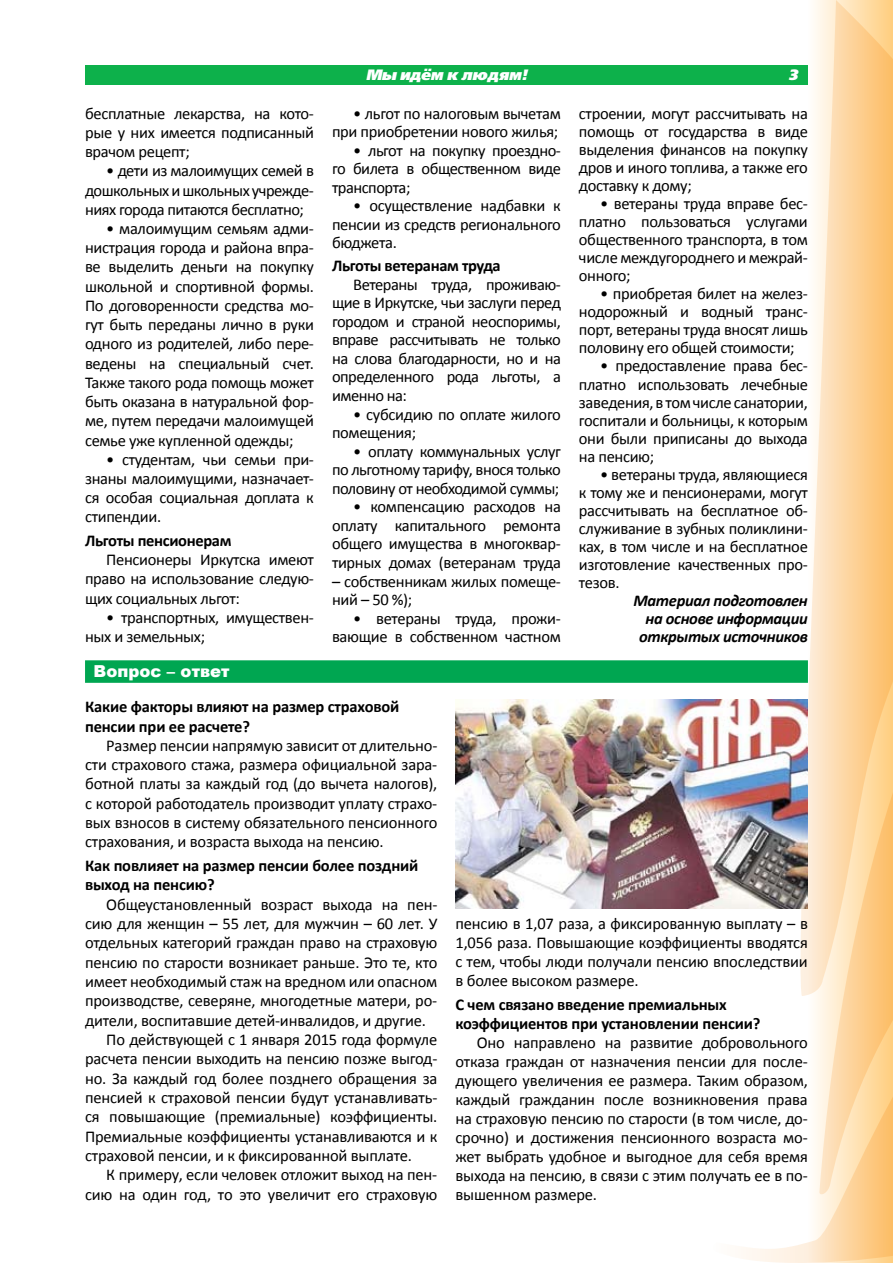
<style>
.page{position:relative;width:893px;height:1263px;background:#fff}
.page>*{position:absolute;margin:0;border:0;box-sizing:border-box;transform-origin:0 0}
.t1{font:16.5px/18px "Calibri";letter-spacing:-.02em;color:#000;text-align:justify}
.t2{font:700 16.5px/19.4px "Calibri";letter-spacing:-.01em;color:#000}
.t3{font:italic 700 16.5px/18px "Calibri";letter-spacing:-.02em;color:#000;text-align:right}
.t4{font:900 16.5px "Arial";color:#fff}
.t5{font:italic 15px "Free Set Extra Bold C";letter-spacing:-.005em;color:#fff}
</style>
<div class="page">
<div style="left:85px;top:66px;width:723px;height:19px;background:#0db14b"></div>
<svg style="left:794px;top:0;width:99px;height:734px"></svg>
<svg style="left:819px;top:338px;width:74px;height:396px;background:#fcd196"></svg>
<svg style="left:711px;top:734px;width:182px;height:529px"></svg>
<div style="left:85px;top:660px;width:723px;height:23px;background:#00a651"></div>
<img style="left:455px;top:700px;width:353px;height:208px">
<p class="t1" style="left:85px;top:103px;width:230px;line-height:19.2px">бесплатные лекарства, на кото&shy;рые у них имеется подписанный врачом рецепт;</p>
<p class="t1" style="left:85px;top:160px;width:230px;line-height:19.2px;text-indent:21px">• дети из малоимущих семей в дошкольных и школьных учрежде&shy;ниях города питаются бесплатно;</p>
<p class="t1" style="left:85px;top:218px;width:230px;line-height:19.2px;text-indent:21px">• малоимущим семьям адми&shy;нистрация города и района впра&shy;ве выделить деньги на покупку школьной и спортивной формы.<br>По договоренности средства мо&shy;гут быть переданы лично в руки одного из родителей, либо пере&shy;ведены на специальный счет.<br>Также такого рода помощь может быть оказана в натуральной фор&shy;ме, путем передачи малоимущей семье уже купленной одежды;</p>
<p class="t1" style="left:85px;top:449px;width:230px;line-height:19.2px;text-indent:21px">• студентам, чьи семьи при&shy;знаны малоимущими, назначает&shy;ся особая социальная доплата к стипендии.</p>
<p class="t2" style="left:85px;top:530px;width:148px">Льготы пенсионерам</p>
<p class="t1" style="left:85px;top:549px;width:230px;line-height:19.2px;text-indent:21px">Пенсионеры Иркутска имеют право на использование следую&shy;щих социальных льгот:</p>
<p class="t1" style="left:85px;top:607px;width:230px;line-height:19.2px;text-indent:21px">• транспортных, имуществен&shy;ных и земельных;</p>
<p class="t4" style="left:94px;top:659px;width:138px">Вопрос – ответ</p>
<p class="t5" style="left:366px;top:66px;width:163px">Мы идём к людям!</p>
<p class="t5" style="left:787px;top:66px;width:12px">3</p>
<p class="t1" style="left:332px;top:103px;width:230px;line-height:18.6px;text-align:right">• льгот по налоговым вычетам при приобретении нового жилья;</p>
<p class="t1" style="left:332px;top:140px;width:230px;line-height:18.6px;text-indent:21px">• льгот на покупку проездно&shy;го билета в общественном виде транспорта;</p>
<p class="t1" style="left:332px;top:196px;width:230px;line-height:18.6px;text-indent:21px">• осуществление надбавки к пенсии из средств регионального бюджета.</p>
<p class="t2" style="left:332px;top:255px;width:170px">Льготы ветеранам труда</p>
<p class="t1" style="left:332px;top:274px;width:230px;line-height:18.6px;text-indent:21px">Ветераны труда, проживаю&shy;щие в Иркутске, чьи заслуги перед городом и страной неоспоримы, вправе рассчитывать не только на слова благодарности, но и на определенного рода льготы, а именно на:</p>
<p class="t1" style="left:332px;top:404px;width:230px;line-height:18.6px;text-indent:21px">• субсидию по оплате жилого помещения;</p>
<p class="t1" style="left:332px;top:441px;width:230px;line-height:18.6px;text-indent:21px">• оплату коммунальных услуг по льготному тарифу, внося только половину от необходимой суммы;</p>
<p class="t1" style="left:332px;top:497px;width:230px;line-height:18.6px;text-indent:21px">• компенсацию расходов на оплату капитального ремонта общего имущества в многоквар&shy;тирных домах (ветеранам труда</p>
<p class="t1" style="left:332px;top:571px;width:230px;line-height:18.6px">– собственникам жилых помеще&shy;ний – 50 %);</p>
<p class="t1" style="left:332px;top:608px;width:230px;line-height:18.6px;text-align:right">• ветераны труда, прожи&shy;вающие в собственном частном</p>
<p class="t1" style="left:579px;top:103px;width:230px">строении, могут рассчитывать на помощь от государства в виде выделения финансов на покупку дров и иного топлива, а также его доставку к дому;</p>
<p class="t1" style="left:579px;top:194px;width:230px;text-indent:21px">• ветераны труда вправе бес&shy;платно пользоваться услугами общественного транспорта, в том числе междугороднего и межрай&shy;онного;</p>
<p class="t1" style="left:579px;top:284px;width:230px;text-indent:21px">• приобретая билет на желез&shy;нодорожный и водный транс&shy;порт, ветераны труда вносят лишь половину его общей стоимости;</p>
<p class="t1" style="left:579px;top:356px;width:230px;text-indent:21px">• предоставление права бес&shy;платно использовать лечебные заведения, в том числе санатории, госпитали и больницы, к которым они были приписаны до выхода на пенсию;</p>
<p class="t1" style="left:579px;top:464px;width:230px;text-indent:21px">• ветераны труда, являющиеся к тому же и пенсионерами, могут рассчитывать на бесплатное об&shy;служивание в зубных поликлини&shy;ках, в том числе и на бесплатное изготовление качественных про&shy;тезов.</p>
<p class="t3" style="left:633px;top:591px;width:176px">Материал подготовлен на основе информации открытых источников</p>
<p class="t2" style="left:85px;top:696px;width:316px">Какие факторы влияют на размер страховой пенсии при ее расчете?</p>
<p class="t1" style="left:85px;top:735px;width:354px;line-height:19.4px;text-indent:21px">Размер пенсии напрямую зависит от длительно&shy;сти страхового стажа, размера официальной зара&shy;ботной платы за каждый год (до вычета налогов), с которой работодатель производит уплату страхо&shy;вых взносов в систему обязательного пенсионного страхования, и возраста выхода на пенсию.</p>
<p class="t2" style="left:85px;top:855px;width:335px">Как повлияет на размер пенсии более поздний выход на пенсию?</p>
<p class="t1" style="left:106px;top:894px;width:333px">Общеустановленный возраст выхода на пен-</p>
<p class="t1" style="left:85px;top:914px;width:354px">сию для женщин – 55 лет, для мужчин – 60 лет. У</p>
<p class="t1" style="left:85px;top:933px;width:354px">отдельных категорий граждан право на страховую</p>
<p class="t1" style="left:85px;top:952px;width:354px">пенсию по старости возникает раньше. Это те, кто</p>
<p class="t1" style="left:85px;top:972px;width:354px">имеет необходимый стаж на вредном или опасном</p>
<p class="t1" style="left:85px;top:991px;width:354px">производстве, северяне, многодетные матери, ро-</p>
<p class="t1" style="left:85px;top:1010px;width:342px">дители, воспитавшие детей-инвалидов, и другие.</p>
<p class="t1" style="left:106px;top:1030px;width:333px">По действующей с 1 января 2015 года формуле</p>
<p class="t1" style="left:85px;top:1049px;width:354px">расчета пенсии выходить на пенсию позже выгод-</p>
<p class="t1" style="left:85px;top:1068px;width:354px">но. За каждый год более позднего обращения за</p>
<p class="t1" style="left:85px;top:1088px;width:354px">пенсией к страховой пенсии будут устанавливать-</p>
<p class="t1" style="left:85px;top:1107px;width:354px">ся повышающие (премиальные) коэффициенты.</p>
<p class="t1" style="left:85px;top:1126px;width:354px">Премиальные коэффициенты устанавливаются и к</p>
<p class="t1" style="left:85px;top:1145px;width:328px">страховой пенсии, и к фиксированной выплате.</p>
<p class="t1" style="left:106px;top:1165px;width:333px">К примеру, если человек отложит выход на пен-</p>
<p class="t1" style="left:85px;top:1184px;width:354px">сию на один год, то это увеличит его страховую</p>
<p class="t1" style="left:455px;top:913px;width:354px;line-height:19px">пенсию в 1,07 раза, а фиксированную выплату – в 1,056 раза. Повышающие коэффициенты вводятся с тем, чтобы люди получали пенсию впоследствии в более высоком размере.</p>
<p class="t2" style="left:455px;top:994px;width:306px">С чем связано введение премиальных коэффициентов при установлении пенсии?</p>
<p class="t1" style="left:455px;top:1032px;width:354px;line-height:19px;text-indent:21px">Оно направлено на развитие добровольного отказа граждан от назначения пенсии для после&shy;дующего увеличения ее размера. Таким образом, каждый гражданин после возникновения права на страховую пенсию по старости (в том числе, до&shy;срочно) и достижения пенсионного возраста мо&shy;жет выбрать удобное и выгодное для себя время выхода на пенсию, в связи с этим получать ее в по&shy;вышенном размере.</p>
</div>
